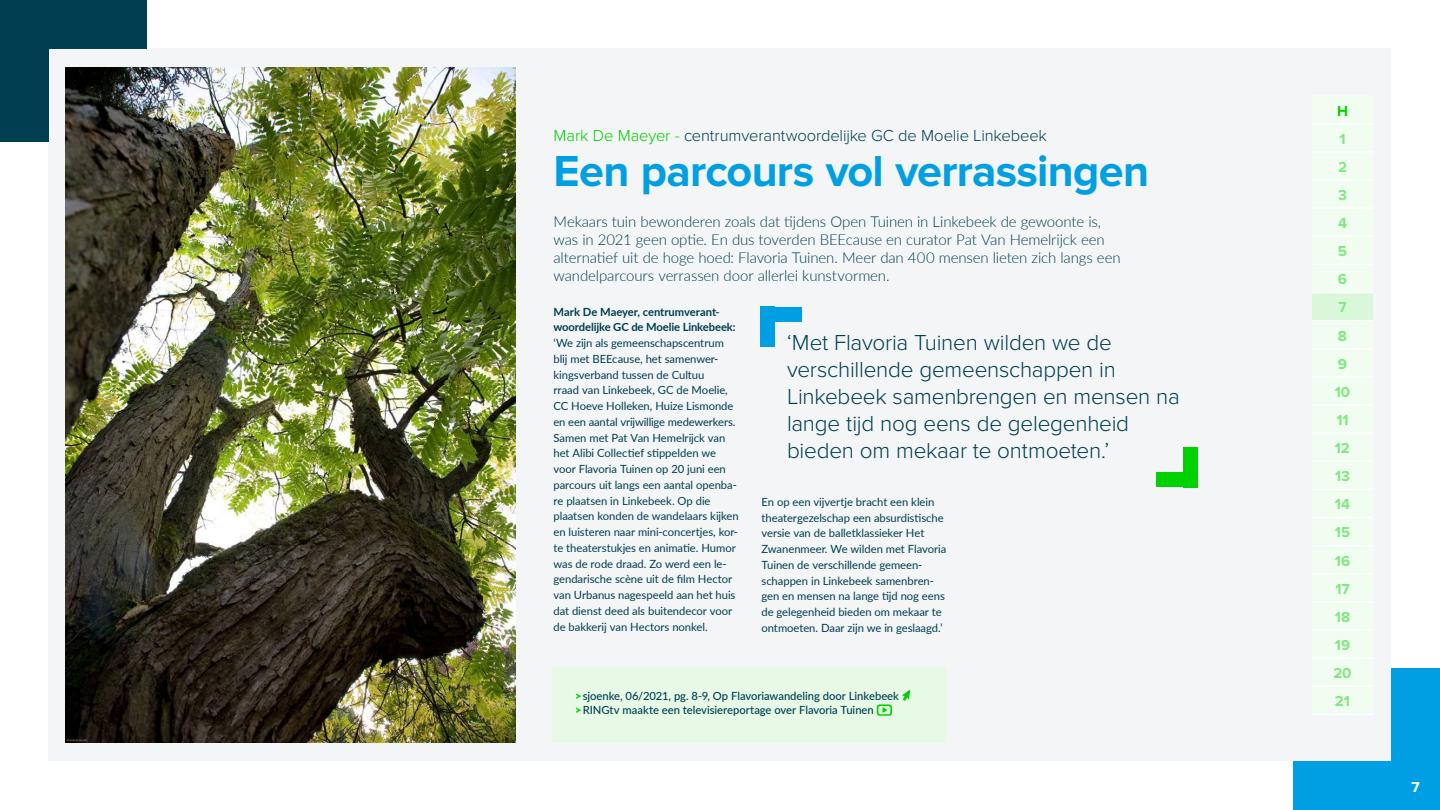
<style>
.page{position:relative;width:1440px;height:810px;background:#fff}
.page>*{position:absolute;margin:0;border:0;box-sizing:border-box;transform-origin:0 0}
.t1{font:700 45px "Proxima Nova";letter-spacing:-.015em;color:#009fe3}
.t2{font:300 22.5px/27px "Proxima Nova";letter-spacing:-.01em;color:#003e52}
.t3{font:300 16.5px "Proxima Nova";letter-spacing:-.01em;color:#003e52}
.t4{font:300 15px/18px "Lato";letter-spacing:-.01em;color:#003e52}
.t5{font:700 15px "Proxima Nova";letter-spacing:-.005em;color:#80e880}
.t6{font:700 15px "Proxima Nova";color:#fff}
.t7{font:700 15px "Proxima Nova";color:#00d100}
.t8{font:11.25px/15.8px "Lato";letter-spacing:-.005em;color:#003e52}
.t9{font:500 11.25px/14.2px "Lato";color:#003e52}
.t10{font:700 11.25px/15.8px "Lato";letter-spacing:-.01em;color:#003e52}
.s1{color:#00d100}
.s2{font-weight:900;color:#00d100}
</style>
<div class="page">
<div style="left:49px;top:49px;width:1342px;height:712px;background:#f3f5f6"></div>
<div style="left:0;top:0;width:49px;height:142px;background:#003e52"></div>
<div style="left:1391px;top:668px;width:49px;height:142px;background:#009fe3"></div>
<div style="left:0;top:0;width:147px;height:49px;background:#003e52"></div>
<div style="left:1293px;top:761px;width:147px;height:49px;background:#009fe3"></div>
<div style="left:553px;top:667px;width:394px;height:75px;background:#e6fae6"></div>
<svg style="left:902px;top:689px;width:8px;height:12px"></svg>
<svg style="left:877px;top:704px;width:15px;height:12px"></svg>
<img style="left:66px;top:68px;width:449px;height:674px">
<div style="left:760px;top:307px;width:15px;height:40px;background:#009fe3"></div>
<div style="left:760px;top:307px;width:42px;height:15px;background:#009fe3"></div>
<div style="left:1183px;top:447px;width:15px;height:40px;background:#00d100"></div>
<div style="left:1156px;top:472px;width:42px;height:15px;background:#00d100"></div>
<div style="left:1312px;top:686px;width:61px;height:28px;background:#f2fdf2"></div>
<div style="left:1312px;top:658px;width:61px;height:28px;background:#f2fdf2"></div>
<div style="left:1312px;top:630px;width:61px;height:28px;background:#f2fdf2"></div>
<div style="left:1312px;top:602px;width:61px;height:28px;background:#f2fdf2"></div>
<div style="left:1312px;top:574px;width:61px;height:28px;background:#f2fdf2"></div>
<div style="left:1312px;top:546px;width:61px;height:28px;background:#f2fdf2"></div>
<div style="left:1312px;top:518px;width:61px;height:28px;background:#f2fdf2"></div>
<div style="left:1312px;top:489px;width:61px;height:29px;background:#f2fdf2"></div>
<div style="left:1312px;top:461px;width:61px;height:28px;background:#f2fdf2"></div>
<div style="left:1312px;top:433px;width:61px;height:28px;background:#f2fdf2"></div>
<div style="left:1312px;top:405px;width:61px;height:28px;background:#f2fdf2"></div>
<div style="left:1312px;top:377px;width:61px;height:28px;background:#f2fdf2"></div>
<div style="left:1312px;top:349px;width:61px;height:28px;background:#f2fdf2"></div>
<div style="left:1312px;top:321px;width:61px;height:28px;background:#f2fdf2"></div>
<div style="left:1312px;top:292px;width:61px;height:29px;background:#d9f8d9"></div>
<div style="left:1312px;top:264px;width:61px;height:28px;background:#f2fdf2"></div>
<div style="left:1312px;top:236px;width:61px;height:28px;background:#f2fdf2"></div>
<div style="left:1312px;top:208px;width:61px;height:28px;background:#f2fdf2"></div>
<div style="left:1312px;top:180px;width:61px;height:28px;background:#f2fdf2"></div>
<div style="left:1312px;top:152px;width:61px;height:28px;background:#f2fdf2"></div>
<div style="left:1312px;top:124px;width:61px;height:28px;background:#f2fdf2"></div>
<div style="left:1312px;top:96px;width:61px;height:28px;background:#f2fdf2"></div>
<hr style="left:1312px;top:123px;width:61px;height:1px;background:#fff">
<hr style="left:1312px;top:151px;width:61px;height:2px;background:#fff">
<hr style="left:1312px;top:179px;width:61px;height:2px;background:#fff">
<hr style="left:1312px;top:207px;width:61px;height:2px;background:#fff">
<hr style="left:1312px;top:236px;width:61px;height:1px;background:#fff">
<hr style="left:1312px;top:264px;width:61px;height:1px;background:#fff">
<hr style="left:1312px;top:292px;width:61px;height:1px;background:#fff">
<hr style="left:1312px;top:320px;width:61px;height:1px;background:#fff">
<hr style="left:1312px;top:348px;width:61px;height:2px;background:#fff">
<hr style="left:1312px;top:376px;width:61px;height:2px;background:#fff">
<hr style="left:1312px;top:404px;width:61px;height:2px;background:#fff">
<hr style="left:1312px;top:432px;width:61px;height:2px;background:#fff">
<hr style="left:1312px;top:460px;width:61px;height:2px;background:#fff">
<hr style="left:1312px;top:489px;width:61px;height:1px;background:#fff">
<hr style="left:1312px;top:517px;width:61px;height:1px;background:#fff">
<hr style="left:1312px;top:545px;width:61px;height:1px;background:#fff">
<hr style="left:1312px;top:573px;width:61px;height:1px;background:#fff">
<hr style="left:1312px;top:601px;width:61px;height:2px;background:#fff">
<hr style="left:1312px;top:629px;width:61px;height:2px;background:#fff">
<hr style="left:1312px;top:657px;width:61px;height:2px;background:#fff">
<hr style="left:1312px;top:686px;width:61px;height:1px;background:#fff">
<hr style="left:1312px;top:714px;width:61px;height:1px;background:#fff">
<h3 class="t3" style="left:554px;top:126px;width:495px"><span class="s1">Mark De Maeyer -</span> centrumverantwoordelijke GC de Moelie Linkebeek</h3>
<h1 class="t1" style="left:554px;top:145px;width:597px">Een parcours vol verrassingen</h1>
<p class="t4" style="left:554px;top:212px;width:569px">Mekaars tuin bewonderen zoals dat tijdens Open Tuinen in Linkebeek de gewoonte is, was in 2021 geen optie. En dus toverden BEEcause en curator Pat Van Hemelrijck een alternatief uit de hoge hoed: Flavoria Tuinen. Meer dan 400 mensen lieten zich langs een wandelparcours verrassen door allerlei kunstvormen.</p>
<p class="t10" style="left:554px;top:303px;width:184px">Mark De Maeyer, centrumverant&shy;woordelijke GC de Moelie Linkebeek:</p>
<p class="t8" style="left:554px;top:335px;width:187px">‘We zijn als gemeenschapscentrum blij met BEEcause, het samenwer&shy;kingsverband tussen de Cultuu<br>rraad van Linkebeek, GC de Moelie, CC Hoeve Holleken, Huize Lismonde en een aantal vrijwillige medewerkers.<br>Samen met Pat Van Hemelrijck van het Alibi Collectief stippelden we voor Flavoria Tuinen op 20 juni een parcours uit langs een aantal openba&shy;re plaatsen in Linkebeek. Op die plaatsen konden de wandelaars kijken en luisteren naar mini-concertjes, kor&shy;te theaterstukjes en animatie. Humor was de rode draad. Zo werd een le&shy;gendarische scène uit de film Hector van Urbanus nagespeeld aan het huis dat dienst deed als buitendecor voor de bakkerij van Hectors nonkel.</p>
<h2 class="t2" style="left:787px;top:329px;width:394px">‘Met Flavoria Tuinen wilden we de verschillende gemeenschappen in Linkebeek samenbrengen en mensen na lange tijd nog eens de gelegenheid bieden om mekaar te ontmoeten.’</h2>
<p class="t8" style="left:762px;top:493px;width:186px">En op een vijvertje bracht een klein theatergezelschap een absurdistische versie van de balletklassieker Het Zwanenmeer. We wilden met Flavoria Tuinen de verschillende gemeen&shy;schappen in Linkebeek samenbren&shy;gen en mensen na lange tijd nog eens de gelegenheid bieden om mekaar te ontmoeten. Daar zijn we in geslaagd.’</p>
<p class="t9" style="left:575px;top:688px;width:325px"><span class="s2">&gt;</span> sjoenke, 06/2021, pg. 8-9, Op Flavoriawandeling door Linkebeek <span class="s2">&gt;</span> RINGtv maakte een televisiereportage over Flavoria Tuinen</p>
<h3 class="t7" style="left:1337px;top:102px;width:12px">H</h3>
<h3 class="t5" style="left:1339px;top:130px;width:8px">1</h3>
<h3 class="t5" style="left:1338px;top:158px;width:10px">2</h3>
<h3 class="t5" style="left:1338px;top:186px;width:10px">3</h3>
<h3 class="t5" style="left:1338px;top:214px;width:10px">4</h3>
<h3 class="t5" style="left:1338px;top:243px;width:11px">5</h3>
<h3 class="t5" style="left:1338px;top:271px;width:11px">6</h3>
<h3 class="t5" style="left:1338px;top:299px;width:10px">7</h3>
<h3 class="t5" style="left:1338px;top:327px;width:11px">8</h3>
<h3 class="t5" style="left:1338px;top:355px;width:11px">9</h3>
<h3 class="t5" style="left:1335px;top:383px;width:17px">10</h3>
<h3 class="t5" style="left:1336px;top:411px;width:14px">11</h3>
<h3 class="t5" style="left:1335px;top:439px;width:16px">12</h3>
<h3 class="t5" style="left:1335px;top:468px;width:16px">13</h3>
<h3 class="t5" style="left:1335px;top:496px;width:17px">14</h3>
<h3 class="t5" style="left:1335px;top:524px;width:17px">15</h3>
<h3 class="t5" style="left:1335px;top:552px;width:17px">16</h3>
<h3 class="t5" style="left:1335px;top:580px;width:16px">17</h3>
<h3 class="t5" style="left:1335px;top:608px;width:17px">18</h3>
<h3 class="t5" style="left:1335px;top:636px;width:17px">19</h3>
<h3 class="t5" style="left:1333px;top:664px;width:20px">20</h3>
<h3 class="t5" style="left:1335px;top:693px;width:17px">21</h3>
<h3 class="t6" style="left:1412px;top:778px;width:10px">7</h3>
</div>
